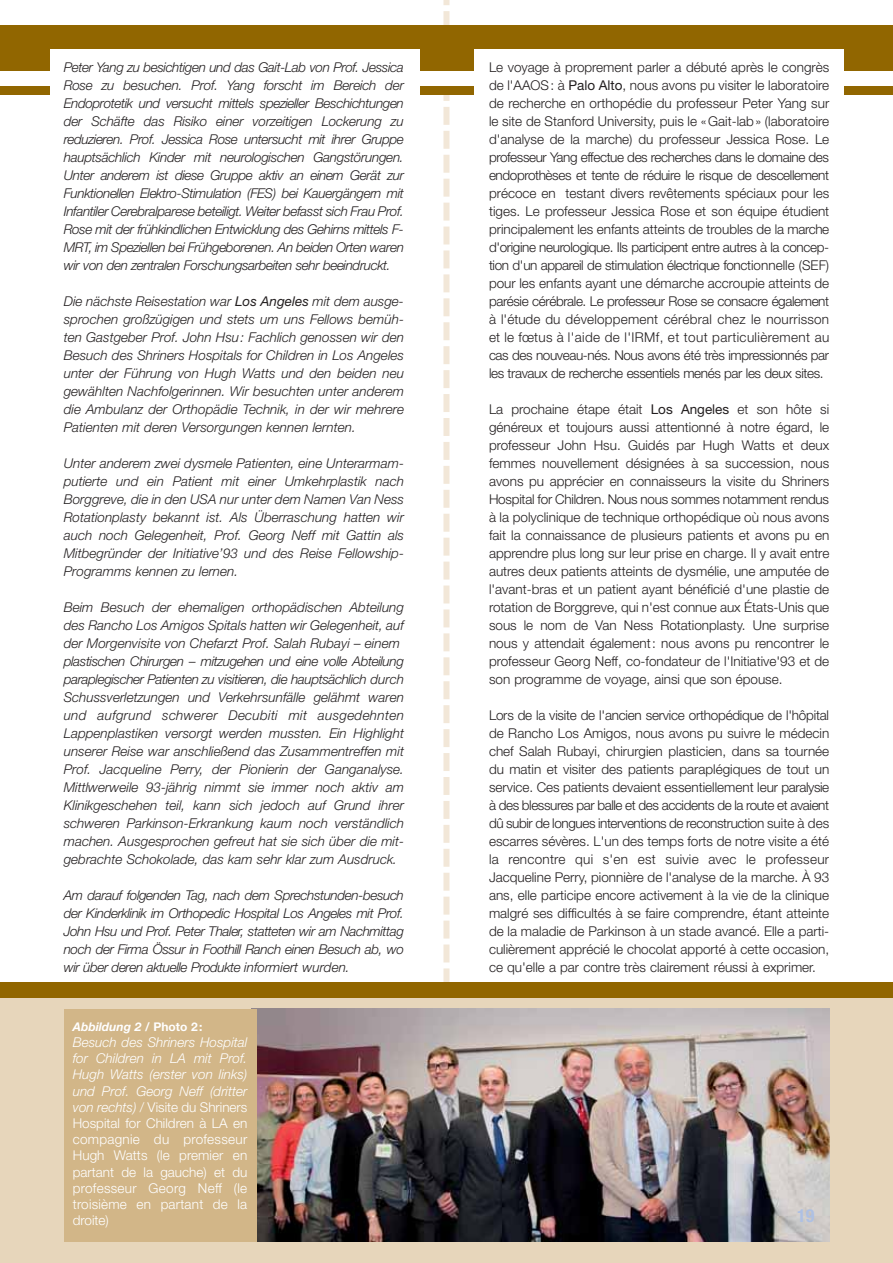
<style>
.page{position:relative;width:893px;height:1263px;background:#fff}
.page>*{position:absolute;margin:0;border:0;box-sizing:border-box;transform-origin:0 0}
.t1{font:700 condensed 18px "Helvetica Neue";color:#aec0e3}
.t2{font:300 13.5px/18px "Helvetica Neue";color:#231f20;text-align:justify}
.t3{font:italic 300 13.5px/18px "Helvetica Neue";color:#231f20;text-align:justify}
.t4{font:300 13.5px/16.2px "Helvetica Neue";letter-spacing:.02em;color:#fff;text-align:justify}
.t5{font:italic 700 12px "Helvetica Neue";color:#fff}
.s1{font-weight:400}
.s2{font-style:normal}
.s3{font-style:italic}
</style>
<div class="page">
<svg style="left:443px;top:0;width:6px;height:982px"></svg>
<div style="left:0;top:26px;width:893px;height:69px;background:#916600"></div>
<div style="left:0;top:72px;width:893px;height:14px;background:#fff"></div>
<div style="left:0;top:991px;width:893px;height:272px;background:#e7d6bb"></div>
<div style="left:50px;top:49px;width:370px;height:59px;background:#fff"></div>
<div style="left:474px;top:49px;width:370px;height:59px;background:#fff"></div>
<img style="left:256px;top:1009px;width:573px;height:232px">
<div style="left:64px;top:1009px;width:192px;height:233px;background:#d2b688"></div>
<div style="left:0;top:982px;width:893px;height:16px;background:#916600"></div>
<p class="t3" style="left:64px;top:59px;width:342px">Peter Yang zu besichtigen und das Gait-Lab von Prof. Jessica Rose zu besuchen. Prof. Yang forscht im Bereich der Endoprotetik und versucht mittels spezieller Beschichtungen der Schäfte das Risiko einer vorzeitigen Lockerung zu reduzieren. Prof. Jessica Rose untersucht mit ihrer Gruppe hauptsächlich Kinder mit neurologischen Gangstörungen.<br>Unter anderem ist diese Gruppe aktiv an einem Gerät zur Funktionellen Elektro-Stimulation (FES) bei Kauergängern mit Infantiler Cerebralparese beteiligt. Weiter befasst sich Frau Prof.<br>Rose mit der frühkindlichen Entwicklung des Gehirns mittels F-MRT, im Speziellen bei Frühgeborenen. An beiden Orten waren wir von den zentralen Forschungsarbeiten sehr beeindruckt.</p>
<p class="t3" style="left:64px;top:293px;width:342px">Die nächste Reisestation war <span class="s1">Los Angeles</span> mit dem ausge&shy;sprochen großzügigen und stets um uns Fellows bemüh&shy;ten Gastgeber Prof. John Hsu: Fachlich genossen wir den Besuch des Shriners Hospitals for Children in Los Angeles unter der Führung von Hugh Watts und den beiden neu gewählten Nachfolgerinnen. Wir besuchten unter anderem die Ambulanz der Orthopädie Technik, in der wir mehrere Patienten mit deren Versorgungen kennen lernten.</p>
<p class="t3" style="left:64px;top:455px;width:342px">Unter anderem zwei dysmele Patienten, eine Unterarmam&shy;putierte und ein Patient mit einer Umkehrplastik nach Borggreve, die in den USA nur unter dem Namen Van Ness Rotationplasty bekannt ist. Als Überraschung hatten wir auch noch Gelegenheit, Prof. Georg Neff mit Gattin als Mitbegründer der Initiative’93 und des Reise Fellowship-Programms kennen zu lernen.</p>
<p class="t3" style="left:64px;top:599px;width:342px;text-align:left">Beim Besuch der ehemaligen orthopädischen Abteilung des Rancho Los Amigos Spitals hatten wir Gelegenheit, auf der Morgenvisite von Chefarzt Prof. Salah Rubayi – einem plastischen Chirurgen – mitzugehen und eine volle Abteilung paraplegischer Patienten zu visitieren, die hauptsächlich durch Schussverletzungen und Verkehrsunfälle gelähmt waren und aufgrund schwerer Decubiti mit ausgedehnten Lappenplastiken versorgt werden mussten. Ein Highlight unserer Reise war anschließend das Zusammentreffen mit Prof. Jacqueline Perry, der Pionierin der Ganganalyse.<br>Mittlwerweile 93-jährig nimmt sie immer noch aktiv am Klinikgeschehen teil, kann sich jedoch auf Grund ihrer schweren Parkinson-Erkrankung kaum noch verständlich machen. Ausgesprochen gefreut hat sie sich über die mit&shy;gebrachte Schokolade, das kam sehr klar zum Ausdruck.</p>
<p class="t3" style="left:64px;top:887px;width:342px">Am darauf folgenden Tag, nach dem Sprechstunden-besuch der Kinderklinik im Orthopedic Hospital Los Angeles mit Prof.<br>John Hsu und Prof. Peter Thaler, statteten wir am Nachmittag noch der Firma Össur in Foothill Ranch einen Besuch ab, wo wir über deren aktuelle Produkte informiert wurden.</p>
<p class="t5" style="left:73px;top:1023px;width:131px">Abbildung 2 / <span class="s2">Photo 2:</span></p>
<p class="t4" style="left:73px;top:1035px;width:176px"><span class="s3">Besuch des Shriners Hospital for Children in LA mit Prof.<br>Hugh Watts (erster von links) und Prof. Georg Neff (dritter von rechts)</span> / Visite du Shriners Hospital for Children à LA en compagnie du professeur Hugh Watts (le premier en partant de la gauche) et du professeur Georg Neff (le troisième en partant de la droite)</p>
<p class="t2" style="left:489px;top:59px;width:342px">Le voyage à proprement parler a débuté après le congrès de l'AAOS: à <span class="s1">Palo Alto</span>, nous avons pu visiter le laboratoire de recherche en orthopédie du professeur Peter Yang sur le site de Stanford University, puis le «Gait-lab» (laboratoire d'analyse de la marche) du professeur Jessica Rose. Le professeur Yang effectue des recherches dans le domaine des endoprothèses et tente de réduire le risque de descellement précoce en testant divers revêtements spéciaux pour les tiges. Le professeur Jessica Rose et son équipe étudient principalement les enfants atteints de troubles de la marche d'origine neurologique. Ils participent entre autres à la concep&shy;tion d'un appareil de stimulation électrique fonctionnelle (SEF) pour les enfants ayant une démarche accroupie atteints de parésie cérébrale. Le professeur Rose se consacre également à l'étude du développement cérébral chez le nourrisson et le fœtus à l'aide de l'IRMf, et tout particulièrement au cas des nouveau-nés. Nous avons été très impressionnés par les travaux de recherche essentiels menés par les deux sites.</p>
<p class="t2" style="left:489px;top:401px;width:342px">La prochaine étape était <span class="s1">Los Angeles</span> et son hôte si généreux et toujours aussi attentionné à notre égard, le professeur John Hsu. Guidés par Hugh Watts et deux femmes nouvellement désignées à sa succession, nous avons pu apprécier en connaisseurs la visite du Shriners Hospital for Children. Nous nous sommes notamment rendus à la polyclinique de technique orthopédique où nous avons fait la connaissance de plusieurs patients et avons pu en apprendre plus long sur leur prise en charge. Il y avait entre autres deux patients atteints de dysmélie, une amputée de l'avant-bras et un patient ayant bénéficié d'une plastie de rotation de Borggreve, qui n'est connue aux États-Unis que sous le nom de Van Ness Rotationplasty. Une surprise nous y attendait également: nous avons pu rencontrer le professeur Georg Neff, co-fondateur de l'Initiative'93 et de son programme de voyage, ainsi que son épouse.</p>
<p class="t2" style="left:489px;top:707px;width:342px">Lors de la visite de l'ancien service orthopédique de l'hôpital de Rancho Los Amigos, nous avons pu suivre le médecin chef Salah Rubayi, chirurgien plasticien, dans sa tournée du matin et visiter des patients paraplégiques de tout un service. Ces patients devaient essentiellement leur paralysie à des blessures par balle et des accidents de la route et avaient dû subir de longues interventions de reconstruction suite à des escarres sévères. L'un des temps forts de notre visite a été la rencontre qui s'en est suivie avec le professeur Jacqueline Perry, pionnière de l'analyse de la marche. À 93 ans, elle participe encore activement à la vie de la clinique malgré ses difficultés à se faire comprendre, étant atteinte de la maladie de Parkinson à un stade avancé. Elle a parti&shy;culièrement apprécié le chocolat apporté à cette occasion, ce qu'elle a par contre très clairement réussi à exprimer.</p>
<h1 class="t1" style="left:797px;top:1209px;width:19px">19</h1>
</div>
